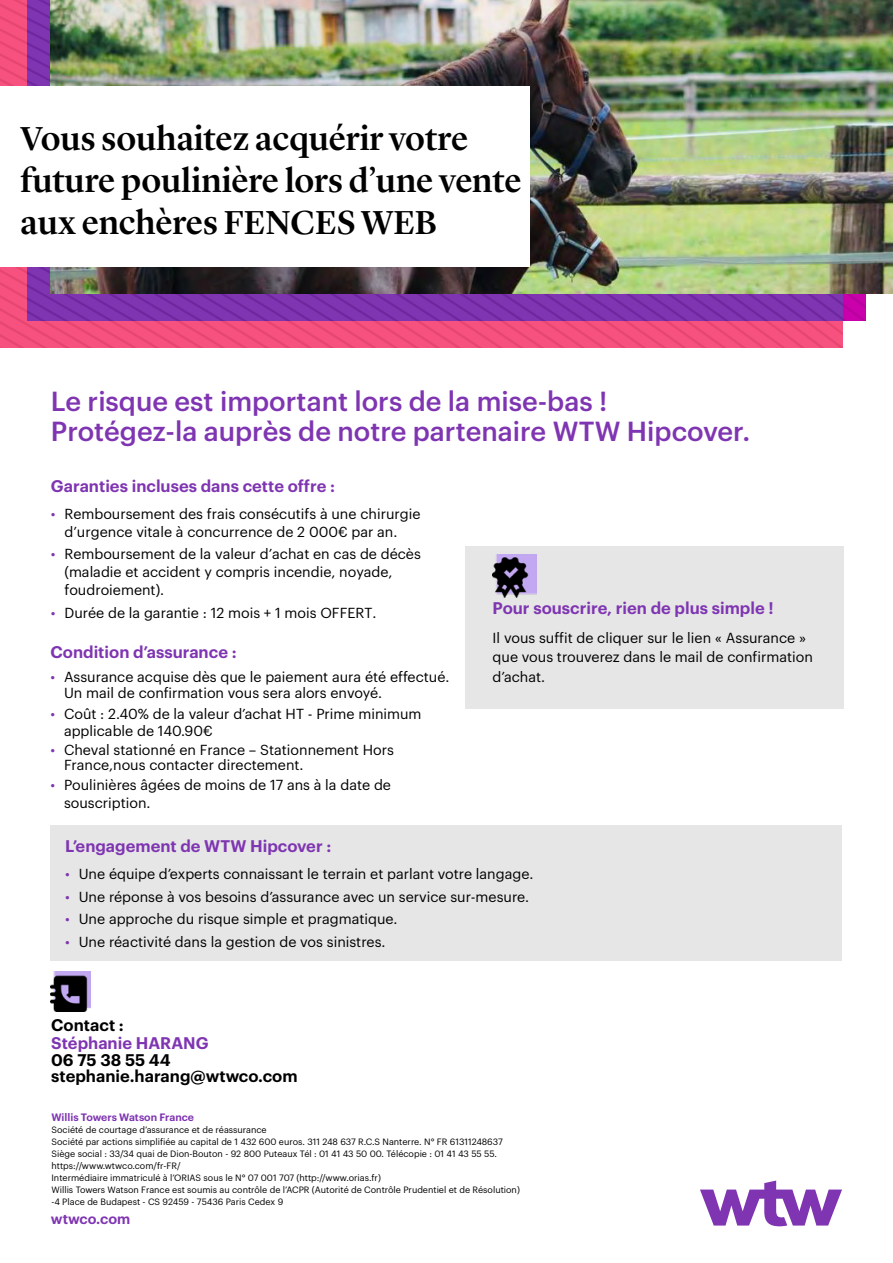
<style>
.page{position:relative;width:893px;height:1263px;background:#fff}
.page>*{position:absolute;margin:0;border:0;box-sizing:border-box;transform-origin:0 0}
.t1{font:500 34.5px/42px "Lyon Display";color:#000}
.t2{font:500 27px/30px "Graphik";color:#7f35b2}
.t3{font:600 16.5px "Graphik";color:#7f35b2}
.t4{font:600 16.5px/16.5px "Graphik";color:#000}
.t5{font:14.25px/18px "Graphik";color:#000}
.t6{font:600 14.25px "Graphik";letter-spacing:.005em;color:#000}
.t7{font:600 14.25px "Graphik";color:#7f35b2}
.t8{font:600 10.5px "Graphik";color:#7f35b2}
.t9{font:9px/12px "Graphik";color:#000}
.s1{color:#7f35b2}
</style>
<div class="page">
<svg style="left:0;top:267px;width:866px;height:81px;background:#cc478e"></svg>
<svg style="left:445px;top:294px;width:397px;height:27px;background:#7b32ad"></svg>
<svg style="left:469px;top:294px;width:373px;height:17px;background:#7b32ae"></svg>
<img style="left:51px;top:0;width:842px;height:294px">
<div style="left:50px;top:825px;width:791px;height:135px;background:#e6e6e6"></div>
<div style="left:0;top:87px;width:529px;height:180px;background:#fff"></div>
<div style="left:466px;top:546px;width:378px;height:162px;background:#e6e6e6"></div>
<svg style="left:700px;top:1180px;width:142px;height:46px"></svg>
<img style="left:493px;top:555px;width:43px;height:42px">
<img style="left:51px;top:971px;width:40px;height:41px">
<h1 class="t1" style="left:21px;top:115px;width:503px">Vous souhaitez acquérir votre future poulinière lors d’une vente aux enchères FENCES WEB</h1>
<p class="t6" style="left:439px;top:161px;width:89px">PLACEMENT</p>
<h2 class="t2" style="left:51px;top:384px;width:701px">Le risque est important lors de la mise-bas !<br>Protégez-la auprès de notre partenaire WTW Hipcover.</h2>
<p class="t3" style="left:51px;top:473px;width:286px">Garanties incluses dans cette offre :</p>
<p class="t5" style="left:64px;top:504px;width:358px;text-indent:-13px"><span class="s1">•</span> Remboursement des frais consécutifs à une chirurgie d’urgence vitale à concurrence de 2 000€ par an.</p>
<p class="t5" style="left:64px;top:544px;width:358px;text-indent:-13px"><span class="s1">•</span> Remboursement de la valeur d’achat en cas de décès (maladie et accident y compris incendie, noyade, foudroiement).</p>
<p class="t5" style="left:51px;top:603px;width:327px"><span class="s1">•</span> Durée de la garantie : 12 mois + 1 mois OFFERT.</p>
<p class="t3" style="left:51px;top:639px;width:188px">Condition d’assurance :</p>
<p class="t5" style="left:64px;top:667px;width:387px;line-height:16.5px;text-indent:-13px"><span class="s1">•</span> Assurance acquise dès que le paiement aura été effectué.<br>Un mail de confirmation vous sera alors envoyé.</p>
<p class="t5" style="left:64px;top:705px;width:359px;line-height:16.5px;text-indent:-13px"><span class="s1">•</span> Coût : 2.40% de la valeur d’achat HT - Prime minimum applicable de 140.90€</p>
<p class="t5" style="left:64px;top:741px;width:331px;line-height:15px;text-indent:-13px"><span class="s1">•</span> Cheval stationné en France – Stationnement Hors<br>France,nous contacter directement.</p>
<p class="t5" style="left:64px;top:774px;width:329px;text-indent:-13px"><span class="s1">•</span> Poulinières âgées de moins de 17 ans à la date de souscription.</p>
<p class="t3" style="left:493px;top:595px;width:283px">Pour souscrire, rien de plus simple !</p>
<p class="t5" style="left:493px;top:626px;width:322px;line-height:19.5px">Il vous suffit de cliquer sur le lien « Assurance » que vous trouverez dans le mail de confirmation d’achat.</p>
<p class="t3" style="left:65px;top:833px;width:268px">L’engagement de WTW Hipcover :</p>
<p class="t5" style="left:65px;top:864px;width:470px"><span class="s1">•</span> Une équipe d’experts connaissant le terrain et parlant votre langage.</p>
<p class="t5" style="left:65px;top:886px;width:465px"><span class="s1">•</span> Une réponse à vos besoins d’assurance avec un service sur-mesure.</p>
<p class="t5" style="left:65px;top:909px;width:334px"><span class="s1">•</span> Une approche du risque simple et pragmatique.</p>
<p class="t5" style="left:65px;top:931px;width:322px"><span class="s1">•</span> Une réactivité dans la gestion de vos sinistres.</p>
<p class="t4" style="left:51px;top:1015px;width:74px">Contact :</p>
<p class="t3" style="left:51px;top:1031px;width:159px">Stéphanie HARANG</p>
<p class="t4" style="left:51px;top:1050px;width:248px">06 75 38 55 44 stephanie.harang@wtwco.com</p>
<p class="t8" style="left:52px;top:1109px;width:144px">Willis Towers Watson France</p>
<p class="t9" style="left:52px;top:1122px;width:470px">Société de courtage d’assurance et de réassurance<br>Société par actions simplifiée au capital de 1 432 600 euros. 311 248 637 R.C.S Nanterre. N° FR 61311248637<br>Siège social : 33/34 quai de Dion-Bouton - 92 800 Puteaux Tél : 01 41 43 50 00. Télécopie : 01 41 43 55 55. https://www.wtwco.com/fr-FR/<br>Intermédiaire immatriculé à l’ORIAS sous le N° 07 001 707 (http://www.orias.fr)<br>Willis Towers Watson France est soumis au contrôle de l’ACPR (Autorité de Contrôle Prudentiel et de Résolution) -4 Place de Budapest - CS 92459 - 75436 Paris Cedex 9</p>
<p class="t7" style="left:51px;top:1208px;width:81px">wtwco.com</p>
</div>
